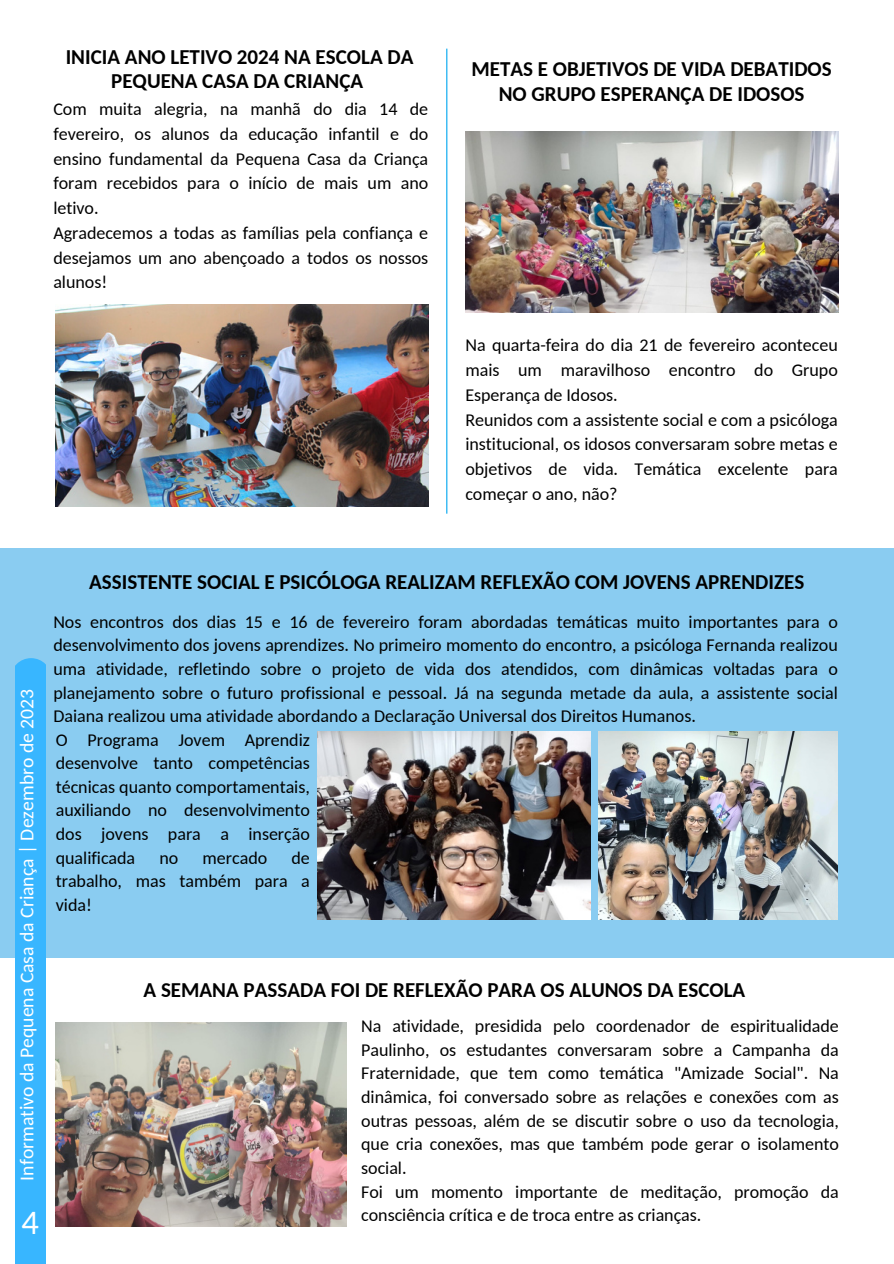
<style>
.page{position:relative;width:894px;height:1264px;background:#fff}
.page>*{position:absolute;margin:0;border:0;box-sizing:border-box;transform-origin:0 0}
.t1{font:34.5px "Carlito";color:#fff}
.t2{font:700 21px/24.8px "Carlito";color:#000;text-align:center}
.t3{font:19.65px "Carlito";color:#fff}
.t4{font:18px/23.7px "Carlito";color:#000;text-align:justify}
</style>
<div class="page">
<div style="left:0;top:548px;width:893px;height:409px;background:#8accf1"></div>
<div style="left:15px;top:658px;width:30px;height:605px;background:#38b6ff"></div>
<img style="left:465px;top:132px;width:372px;height:181px">
<hr style="left:446px;top:49px;width:1px;height:464px;background:#00a6ef">
<img style="left:56px;top:304px;width:372px;height:202px">
<img style="left:598px;top:731px;width:239px;height:188px">
<img style="left:317px;top:731px;width:273px;height:188px">
<img style="left:56px;top:1022px;width:290px;height:204px">
<p class="t2" style="left:66px;top:46px;width:349px">INICIA ANO LETIVO 2024 NA ESCOLA DA<br>PEQUENA CASA DA CRIANÇA</p>
<p class="t4" style="left:53px;top:98px;width:376px;line-height:24.8px">Com muita alegria, na manhã do dia 14 de fevereiro, os alunos da educação infantil e do ensino fundamental da Pequena Casa da Criança foram recebidos para o início de mais um ano letivo.</p>
<p class="t4" style="left:53px;top:222px;width:376px;line-height:24.8px">Agradecemos a todas as famílias pela confiança e desejamos um ano abençoado a todos os nossos alunos!</p>
<p class="t2" style="left:471px;top:58px;width:361px">METAS E OBJETIVOS DE VIDA DEBATIDOS<br>NO GRUPO ESPERANÇA DE IDOSOS</p>
<p class="t4" style="left:465px;top:334px;width:374px;line-height:24.8px">Na quarta-feira do dia 21 de fevereiro aconteceu mais um maravilhoso encontro do Grupo Esperança de Idosos.</p>
<p class="t4" style="left:465px;top:409px;width:374px;line-height:24.8px">Reunidos com a assistente social e com a psicóloga institucional, os idosos conversaram sobre metas e objetivos de vida. Temática excelente para começar o ano, não?</p>
<h1 class="t3" style="left:19px;top:1180px;width:493px;rotate:-90deg">Informativo da Pequena Casa da Criança | Dezembro de 2023</h1>
<h1 class="t1" style="left:21px;top:1208px;width:19px">4</h1>
<p class="t2" style="left:89px;top:571px;width:716px">ASSISTENTE SOCIAL E PSICÓLOGA REALIZAM REFLEXÃO COM JOVENS APRENDIZES</p>
<h1 class="t4" style="left:53px;top:611px;width:785px">Nos encontros dos dias 15 e 16 de fevereiro foram abordadas temáticas muito importantes para o desenvolvimento dos jovens aprendizes. No primeiro momento do encontro, a psicóloga Fernanda realizou uma atividade, refletindo sobre o projeto de vida dos atendidos, com dinâmicas voltadas para o planejamento sobre o futuro profissional e pessoal. Já na segunda metade da aula, a assistente social Daiana realizou uma atividade abordando a Declaração Universal dos Direitos Humanos.</h1>
<p class="t4" style="left:56px;top:729px;width:255px">O Programa Jovem Aprendiz desenvolve tanto competências técnicas quanto comportamentais, auxiliando no desenvolvimento dos jovens para a inserção qualificada</p>
<p class="t4" style="left:56px;top:847px;width:255px;text-indent:236px">de trabalho, mas também para a vida!</p>
<p class="t4" style="left:159px;top:847px;width:20px">no</p>
<p class="t4" style="left:202px;top:847px;width:66px">mercado</p>
<h1 class="t2" style="left:143px;top:979px;width:603px">A SEMANA PASSADA FOI DE REFLEXÃO PARA OS ALUNOS DA ESCOLA</h1>
<h2 class="t4" style="left:361px;top:1015px;width:479px">Na atividade, presidida pelo coordenador de espiritualidade Paulinho, os estudantes conversaram sobre a Campanha da Fraternidade, que tem como temática "Amizade Social". Na dinâmica, foi conversado sobre as relações e conexões com as outras pessoas, além de se discutir sobre o uso da tecnologia, que cria conexões, mas que também pode gerar o isolamento social.</h2>
<p class="t4" style="left:361px;top:1181px;width:479px">Foi um momento importante de meditação, promoção da consciência crítica e de troca entre as crianças.</p>
</div>
